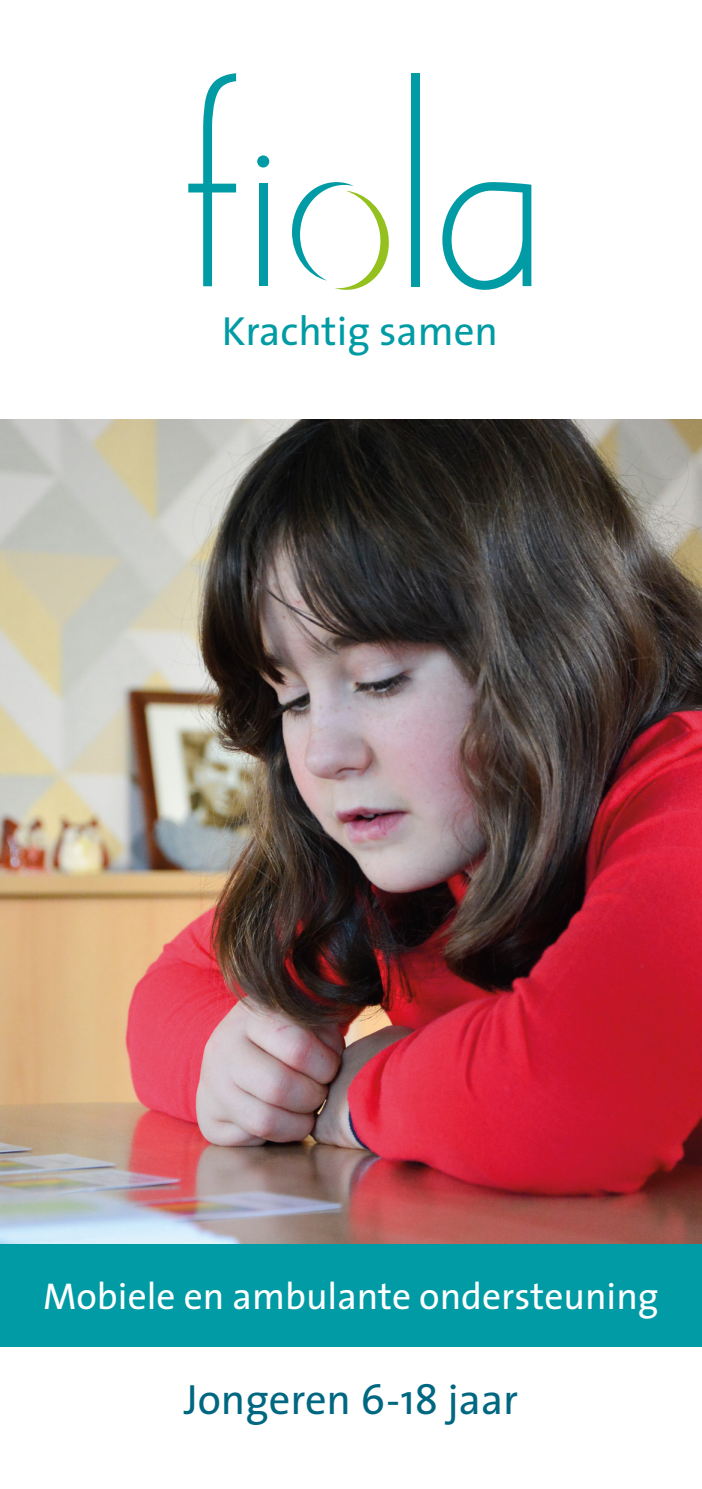
<style>
.page{position:relative;width:702px;height:1489px;background:#fff}
.page>*{position:absolute;margin:0;border:0;box-sizing:border-box;transform-origin:0 0}
.t1{font:42.5px "The Sans";color:#006781}
.t2{font:41px "The Sans";color:#009ba4}
.t3{font:37.5px "The Sans";color:#fff}
</style>
<div class="page">
<svg style="left:188px;top:73px;width:48px;height:213px"></svg>
<div style="left:259px;top:184px;width:9px;height:102px;background:#009ba4"></div>
<div style="left:411px;top:73px;width:9px;height:213px;background:#009ba4"></div>
<svg style="left:442px;top:182px;width:89px;height:108px"></svg>
<svg style="left:292px;top:182px;width:97px;height:108px"></svg>
<div style="left:257px;top:155px;width:12px;height:12px;background:#009ba4;border-radius:50%"></div>
<img style="left:0;top:419px;width:702px;height:825px">
<div style="left:0;top:1244px;width:702px;height:102px;background:#009ba4"></div>
<p class="t2" style="left:222px;top:297px;width:278px">Krachtig samen</p>
<p class="t3" style="left:43px;top:1265px;width:617px">Mobiele en ambulante ondersteuning</p>
<p class="t1" style="left:184px;top:1364px;width:336px">Jongeren 6-18 jaar</p>
</div>
